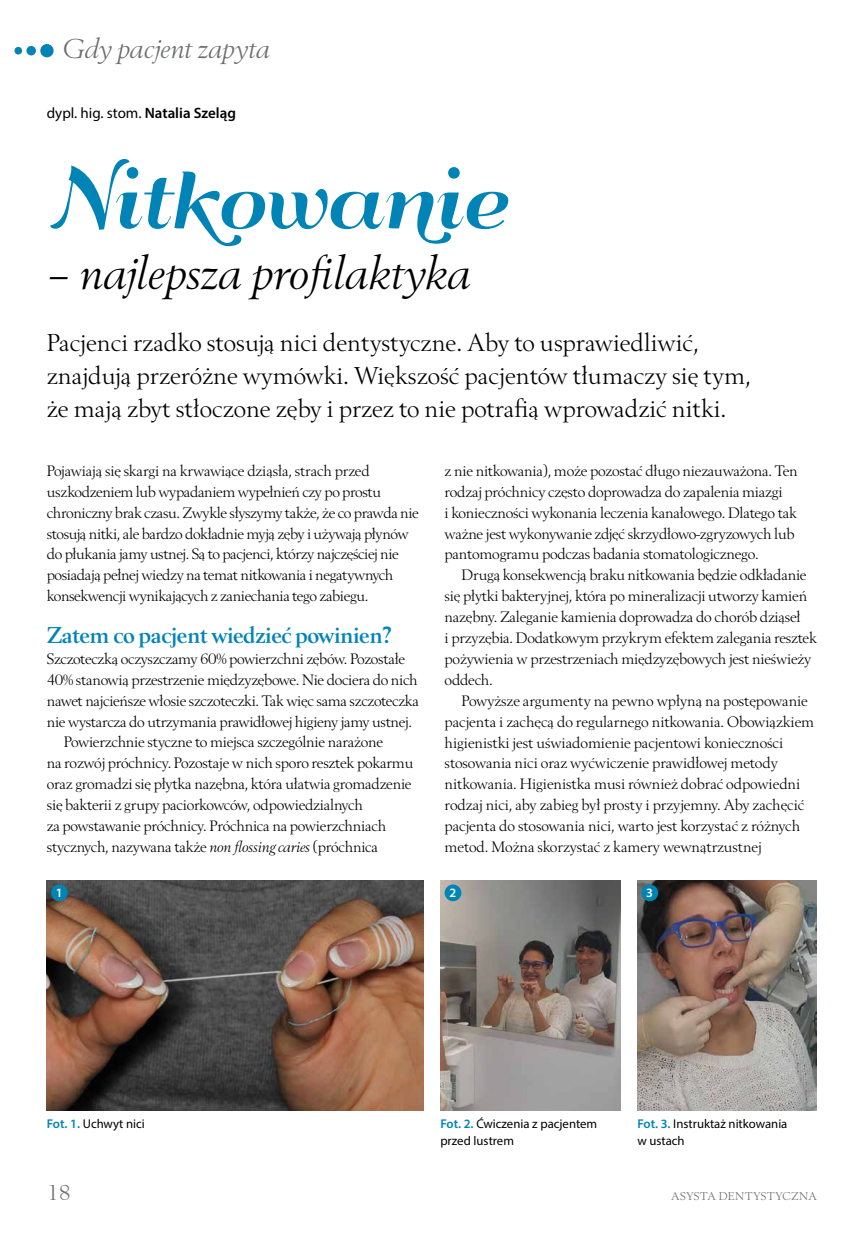
<style>
.page{position:relative;width:868px;height:1234px;background:#fff}
.page>*{position:absolute;margin:0;border:0;box-sizing:border-box;transform-origin:0 0}
.t1{font:76.5px "Qumpellka No 12";letter-spacing:-.025em;color:#0084b6}
.t2{font:italic 48px "Berling TCE";letter-spacing:-.01em;color:#000}
.t3{font:italic 28.5px "Berling TCE";color:#6d6e71}
.t4{font:25.5px/33px "Berling TCE";color:#000}
.t5{font:700 24px "Berling TCE";letter-spacing:-.015em;color:#0084b6}
.t6{font:22.5px "Berling TCE";color:#6d6e71}
.t7{font:15.75px/20.9px "Berling TCE";letter-spacing:-.015em;color:#000}
.t8{font:15px "Myriad Pro";color:#000}
.t9{font:12.75px/17.2px "Myriad Pro";color:#000}
.t10{font:600 12.75px "Myriad Pro";color:#fff}
.t11{font:11.7px "Berling TCE";letter-spacing:.035em;color:#6d6e71}
.s1{font-weight:600}
.s2{font-style:italic}
.s3{font-weight:600;color:#0084b6}
</style>
<div class="page">
<div style="left:26px;top:46px;width:10px;height:9px;background:#0084b6;border-radius:50%"></div>
<div style="left:15px;top:47px;width:7px;height:7px;background:#0084b6;border-radius:50%"></div>
<div style="left:40px;top:44px;width:14px;height:13px;background:#0084b6;border-radius:50%"></div>
<img style="left:637px;top:880px;width:179px;height:230px">
<img style="left:440px;top:880px;width:180px;height:230px">
<img style="left:47px;top:880px;width:376px;height:230px">
<div style="left:51px;top:884px;width:17px;height:17px;background:#0084b6;border-radius:50%"></div>
<div style="left:444px;top:884px;width:17px;height:17px;background:#0084b6;border-radius:50%"></div>
<div style="left:641px;top:884px;width:17px;height:17px;background:#0084b6;border-radius:50%"></div>
<h3 class="t3" style="left:63px;top:34px;width:209px">Gdy pacjent zapyta</h3>
<p class="t8" style="left:47px;top:103px;width:191px">dypl. hig. stom. <span class="s1">Natalia Szeląg</span></p>
<h1 class="t1" style="left:47px;top:142px;width:461px">Nitkowanie</h1>
<h2 class="t2" style="left:47px;top:249px;width:426px">– najlepsza profilaktyka</h2>
<h3 class="t4" style="left:47px;top:326px;width:705px">Pacjenci rzadko stosują nici dentystyczne. Aby to usprawiedliwić, znajdują przeróżne wymówki. Większość pacjentów tłumaczy się tym, że mają zbyt stłoczone zęby i przez to nie potrafią wprowadzić nitki.</h3>
<p class="t7" style="left:47px;top:460px;width:373px">Pojawiają się skargi na krwawiące dziąsła, strach przed uszkodzeniem lub wypadaniem wypełnień czy po prostu chroniczny brak czasu. Zwykle słyszymy także, że co prawda nie stosują nitki, ale bardzo dokładnie myją zęby i używają płynów do płukania jamy ustnej. Są to pacjenci, którzy najczęściej nie posiadają pełnej wiedzy na temat nitkowania i negatywnych konsekwencji wynikających z zaniechania tego zabiegu.</p>
<h3 class="t5" style="left:47px;top:622px;width:346px">Zatem co pacjent wiedzieć powinien?</h3>
<p class="t7" style="left:47px;top:648px;width:360px">Szczoteczką oczyszczamy 60% powierzchni zębów. Pozostałe</p>
<p class="t7" style="left:47px;top:669px;width:372px">40% stanowią przestrzenie międzyzębowe. Nie dociera do nich</p>
<p class="t7" style="left:47px;top:690px;width:374px">nawet najcieńsze włosie szczoteczki. Tak więc sama szczoteczka</p>
<p class="t7" style="left:47px;top:711px;width:367px">nie wystarcza do utrzymania prawidłowej higieny jamy ustnej.</p>
<p class="t7" style="left:64px;top:732px;width:321px">Powierzchnie styczne to miejsca szczególnie narażone</p>
<p class="t7" style="left:47px;top:753px;width:368px">na rozwój próchnicy. Pozostaje w nich sporo resztek pokarmu</p>
<p class="t7" style="left:47px;top:773px;width:366px">oraz gromadzi się płytka nazębna, która ułatwia gromadzenie</p>
<p class="t7" style="left:47px;top:794px;width:317px">się bakterii z grupy paciorkowców, odpowiedzialnych</p>
<p class="t7" style="left:47px;top:815px;width:341px">za powstawanie próchnicy. Próchnica na powierzchniach</p>
<p class="t7" style="left:47px;top:836px;width:333px">stycznych, nazywana także <span class="s2">non flossing caries</span> (próchnica</p>
<p class="t7" style="left:444px;top:460px;width:354px">z nie nitkowania), może pozostać długo niezauważona. Ten rodzaj próchnicy często doprowadza do zapalenia miazgi<br>i konieczności wykonania leczenia kanałowego. Dlatego tak ważne jest wykonywanie zdjęć skrzydłowo-zgryzowych lub pantomogramu podczas badania stomatologicznego.</p>
<p class="t7" style="left:444px;top:565px;width:374px;text-indent:17px">Drugą konsekwencją braku nitkowania będzie odkładanie się płytki bakteryjnej, która po mineralizacji utworzy kamień nazębny. Zaleganie kamienia doprowadza do chorób dziąseł<br>i przyzębia. Dodatkowym przykrym efektem zalegania resztek pożywienia w przestrzeniach międzyzębowych jest nieświeży oddech.</p>
<p class="t7" style="left:444px;top:690px;width:371px;text-indent:17px">Powyższe argumenty na pewno wpłyną na postępowanie pacjenta i zachęcą do regularnego nitkowania. Obowiązkiem higienistki jest uświadomienie pacjentowi konieczności stosowania nici oraz wyćwiczenie prawidłowej metody nitkowania. Higienistka musi również dobrać odpowiedni rodzaj nici, aby zabieg był prosty i przyjemny. Aby zachęcić pacjenta do stosowania nici, warto jest korzystać z różnych metod. Można skorzystać z kamery wewnątrzustnej</p>
<p class="t10" style="left:56px;top:884px;width:8px">1</p>
<p class="t10" style="left:449px;top:884px;width:8px">2</p>
<p class="t10" style="left:646px;top:884px;width:8px">3</p>
<p class="t9" style="left:47px;top:1114px;width:100px"><span class="s3">Fot. 1.</span> Uchwyt nici</p>
<p class="t9" style="left:440px;top:1114px;width:158px"><span class="s3">Fot. 2.</span> Ćwiczenia z pacjentem przed lustrem</p>
<p class="t9" style="left:637px;top:1114px;width:151px"><span class="s3">Fot. 3.</span> Instruktaż nitkowania w ustach</p>
<h3 class="t6" style="left:47px;top:1180px;width:26px">18</h3>
<p class="t11" style="left:671px;top:1189px;width:147px">Asysta dentystyczna</p>
</div>
